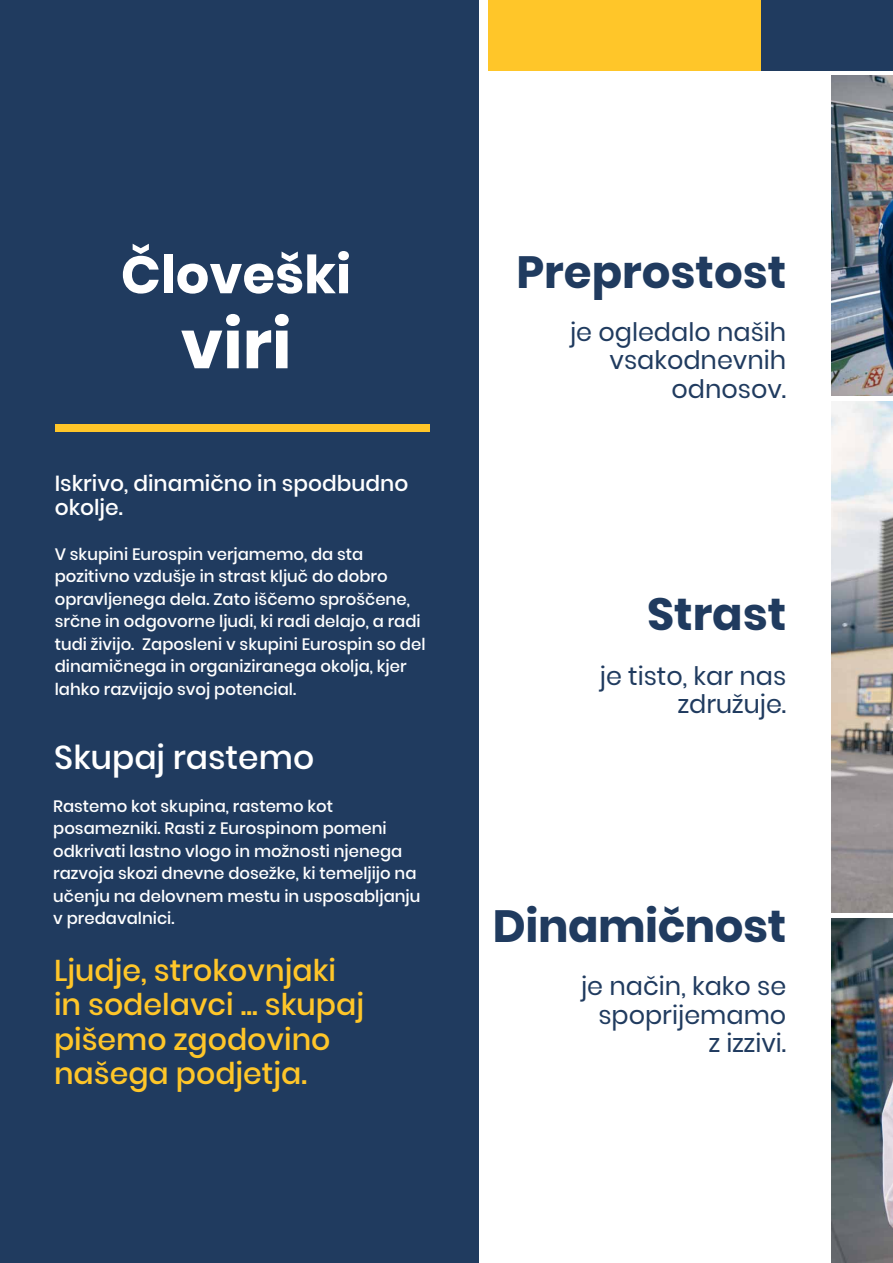
<style>
.page{position:relative;width:893px;height:1263px;background:#fff}
.page>*{position:absolute;margin:0;border:0;box-sizing:border-box;transform-origin:0 0}
.t1{font:700 67.5px "Poppins";color:#fff}
.t2{font:700 52.5px "Poppins";color:#fff}
.t3{font:700 45px "Poppins";color:#203b5f}
.t4{font:500 33px "Poppins";color:#fff}
.t5{font:500 30px/34.5px "Poppins";color:#ffc629}
.t6{font:25.5px/28.5px "Poppins";color:#203b5f;text-align:right}
.t7{font:500 21.75px/24px "Poppins";color:#fff}
.t8{font:500 16.5px/22.5px "Poppins";color:#fff}
</style>
<div class="page">
<img style="left:832px;top:402px;width:61px;height:511px">
<img style="left:832px;top:76px;width:61px;height:320px">
<img style="left:832px;top:918px;width:61px;height:345px">
<div style="left:0;top:0;width:478px;height:1263px;background:#203b5f"></div>
<div style="left:55px;top:424px;width:375px;height:7px;background:#ffc629"></div>
<div style="left:488px;top:0;width:344px;height:70px;background:#ffc629"></div>
<div style="left:761px;top:0;width:132px;height:70px;background:#203b5f"></div>
<h2 class="t2" style="left:121px;top:244px;width:232px">Človeški</h2>
<h1 class="t1" style="left:180px;top:305px;width:113px">viri</h1>
<h3 class="t7" style="left:55px;top:471px;width:355px">Iskrivo, dinamično in spodbudno okolje.</h3>
<p class="t8" style="left:55px;top:543px;width:372px">V skupini Eurospin verjamemo, da sta pozitivno vzdušje in strast ključ do dobro opravljenega dela. Zato iščemo sproščene, srčne in odgovorne ljudi, ki radi delajo, a radi tudi živijo. Zaposleni v skupini Eurospin so del dinamičnega in organiziranega okolja, kjer lahko razvijajo svoj potencial.</p>
<h3 class="t4" style="left:54px;top:738px;width:261px">Skupaj rastemo</h3>
<p class="t8" style="left:53px;top:795px;width:369px">Rastemo kot skupina, rastemo kot posamezniki. Rasti z Eurospinom pomeni odkrivati lastno vlogo in možnosti njenega razvoja skozi dnevne dosežke, ki temeljijo na učenju na delovnem mestu in usposabljanju v predavalnici.</p>
<h3 class="t5" style="left:54px;top:953px;width:312px">Ljudje, strokovnjaki in sodelavci ... skupaj pišemo zgodovino našega podjetja.</h3>
<h3 class="t3" style="left:516px;top:246px;width:271px">Preprostost</h3>
<h3 class="t6" style="left:570px;top:318px;width:218px">je ogledalo naših vsakodnevnih odnosov.</h3>
<h3 class="t3" style="left:647px;top:588px;width:141px">Strast</h3>
<h3 class="t6" style="left:600px;top:662px;width:188px">je tisto, kar nas združuje.</h3>
<h3 class="t3" style="left:493px;top:900px;width:295px">Dinamičnost</h3>
<h3 class="t6" style="left:581px;top:972px;width:207px">je način, kako se spoprijemamo z izzivi.</h3>
</div>
